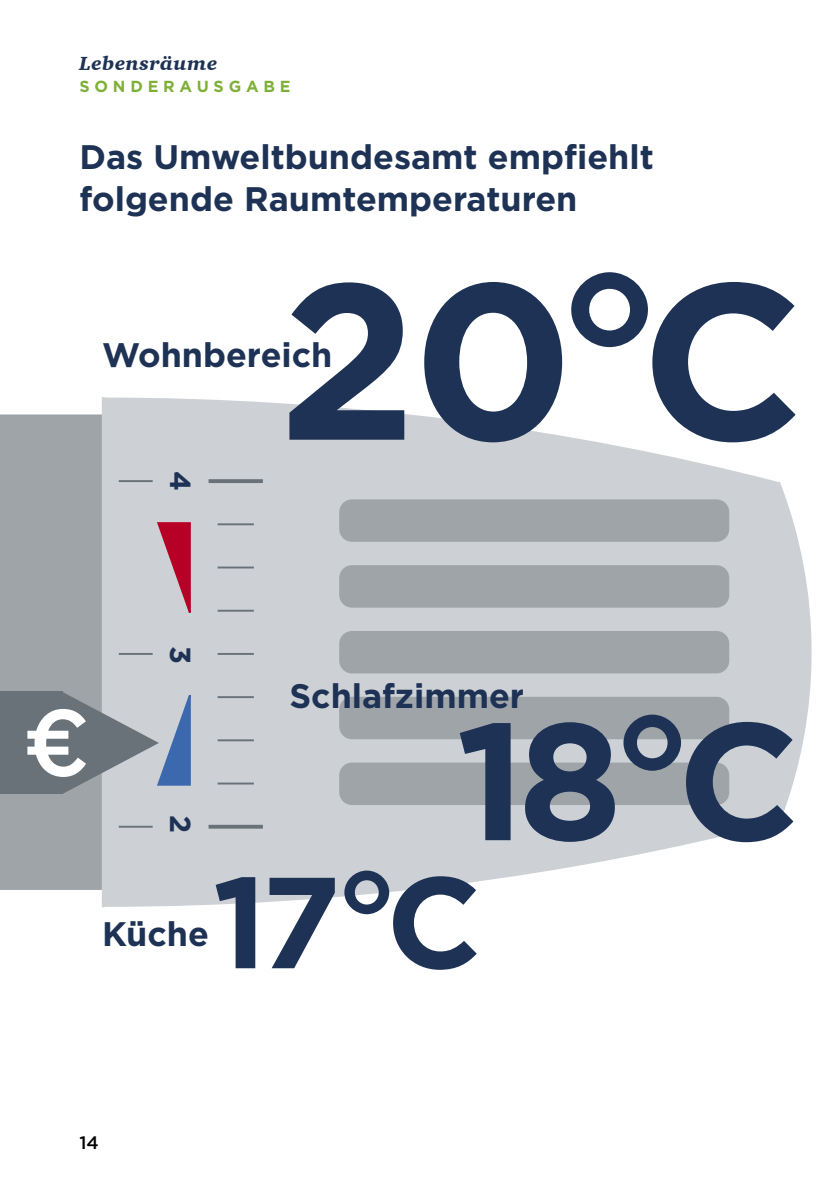
<style>
.page{position:relative;width:840px;height:1191px;background:#fff}
.page>*{position:absolute;margin:0;border:0;box-sizing:border-box;transform-origin:0 0}
.t1{font:700 34px/42px "Gotham";color:#1d3254}
.t2{font:700 29px "Gotham";color:#1d3254}
.t3{font:italic 900 19.6px "Charter";letter-spacing:.03em;color:#1d3254}
.t4{font:500 18px "Gotham";color:#000}
.t5{font:700 16px "Gotham";letter-spacing:.3em;color:#7eb038}
</style>
<div class="page">
<div style="left:0;top:414px;width:102px;height:476px;background:#9fa4a9"></div>
<svg style="left:102px;top:397px;width:709px;height:510px;background:#d3d6da"></svg>
<div style="left:339px;top:762px;width:389px;height:43px;background:#9fa4a9;border-radius:13px"></div>
<div style="left:339px;top:499px;width:389px;height:43px;background:#9fa4a9;border-radius:13px"></div>
<div style="left:339px;top:631px;width:389px;height:42px;background:#9fa4a9;border-radius:13px"></div>
<div style="left:339px;top:565px;width:389px;height:42px;background:#9fa4a9;border-radius:13px"></div>
<div style="left:339px;top:697px;width:389px;height:42px;background:#9fa4a9;border-radius:13px"></div>
<hr style="left:119px;top:825px;width:34px;height:2px;background:#6a7279">
<svg style="left:156px;top:520px;width:36px;height:104px;background:#c37689"></svg>
<hr style="left:119px;top:653px;width:34px;height:2px;background:#6a7279">
<hr style="left:119px;top:480px;width:34px;height:2px;background:#6a7279">
<svg style="left:208px;top:824px;width:55px;height:4px"></svg>
<hr style="left:217px;top:739px;width:37px;height:2px;background:#6a7279">
<hr style="left:217px;top:566px;width:37px;height:2px;background:#6a7279">
<hr style="left:217px;top:782px;width:37px;height:2px;background:#6a7279">
<hr style="left:217px;top:610px;width:37px;height:1px;background:#6a7279">
<hr style="left:217px;top:653px;width:37px;height:2px;background:#6a7279">
<hr style="left:217px;top:696px;width:37px;height:2px;background:#6a7279">
<hr style="left:217px;top:523px;width:37px;height:2px;background:#6a7279">
<svg style="left:208px;top:479px;width:55px;height:4px"></svg>
<div style="left:0;top:692px;width:62px;height:102px;background:#6a7279"></div>
<svg style="left:27px;top:684px;width:165px;height:110px"></svg>
<svg style="left:459px;top:714px;width:334px;height:128px"></svg>
<svg style="left:215px;top:870px;width:261px;height:99px"></svg>
<svg style="left:289px;top:272px;width:506px;height:170px"></svg>
<p class="t3" style="left:79px;top:51px;width:139px">Lebensräume</p>
<p class="t5" style="left:79px;top:76px;width:212px">SONDERAUSGABE</p>
<p class="t1" style="left:79px;top:136px;width:575px">Das Umweltbundesamt empfiehlt folgende Raumtemperaturen</p>
<p class="t1" style="left:102px;top:334px;width:232px">Wohnbereich</p>
<p class="t2" style="left:199px;top:471px;width:21px;rotate:90deg">4</p>
<p class="t2" style="left:199px;top:646px;width:19px;rotate:90deg">3</p>
<p class="t2" style="left:199px;top:814px;width:20px;rotate:90deg">2</p>
<p class="t1" style="left:102px;top:912px;width:108px">Küche</p>
<p class="t4" style="left:79px;top:1130px;width:21px">14</p>
<p class="t1" style="left:289px;top:674px;width:236px">Schlafzimmer</p>
</div>
